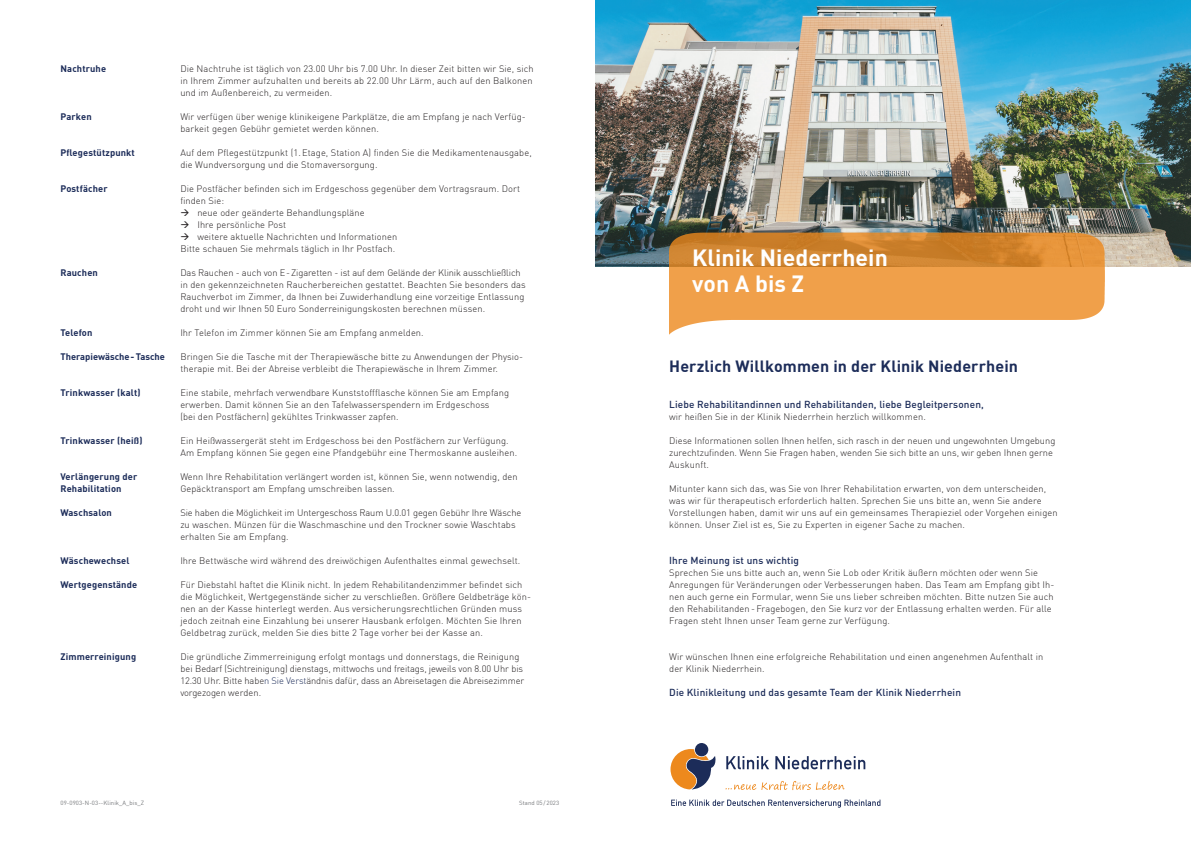
<style>
.page{position:relative;width:1191px;height:842px;background:#fff}
.page>*{position:absolute;margin:0;border:0;box-sizing:border-box;transform-origin:0 0}
.t1{font:700 23px/25.2px "DIN";letter-spacing:.005em;color:#fff}
.t2{font:700 16px "DIN";letter-spacing:.01em;color:#1c2c59}
.t3{font:500 10px "DIN";letter-spacing:.015em;color:#1c2c59}
.t4{font:300 9.3px/12px "DIN";letter-spacing:.01em;color:#231f20}
.t5{font:300 9.3px/12px "DIN";letter-spacing:-.01em;color:#231f20}
.t6{font:700 9.3px/12px "DIN";letter-spacing:.015em;color:#1c2c59}
.t7{font:6px "DIN";letter-spacing:.01em;color:#76787b}
.s1{color:#1c2c59}
</style>
<div class="page">
<img style="left:595px;top:0;width:596px;height:266px">
<img style="left:670px;top:228px;width:441px;height:106px">
<svg style="left:726px;top:756px;width:43px;height:13px"></svg>
<svg style="left:775px;top:756px;width:90px;height:13px"></svg>
<svg style="left:725px;top:781px;width:119px;height:9px"></svg>
<svg style="left:671px;top:800px;width:209px;height:8px"></svg>
<svg style="left:670px;top:749px;width:46px;height:40px"></svg>
<div style="left:694px;top:743px;width:14px;height:14px;background:#1c2c59;border-radius:50%"></div>
<p class="t6" style="left:60px;top:62px;width:47px">Nachtruhe</p>
<p class="t6" style="left:60px;top:110px;width:33px">Parken</p>
<p class="t6" style="left:60px;top:146px;width:76px">Pflegestützpunkt</p>
<p class="t6" style="left:60px;top:182px;width:49px">Postfächer</p>
<p class="t6" style="left:60px;top:266px;width:39px">Rauchen</p>
<p class="t6" style="left:60px;top:326px;width:33px">Telefon</p>
<p class="t6" style="left:60px;top:350px;width:106px">Therapiewäsche - Tasche</p>
<p class="t6" style="left:60px;top:386px;width:82px">Trinkwasser (kalt)</p>
<p class="t6" style="left:60px;top:434px;width:83px">Trinkwasser (heiß)</p>
<p class="t6" style="left:60px;top:470px;width:78px">Verlängerung der<br>Rehabilitation</p>
<p class="t6" style="left:60px;top:506px;width:53px">Waschsalon</p>
<p class="t6" style="left:60px;top:554px;width:70px">Wäschewechsel</p>
<p class="t6" style="left:60px;top:578px;width:78px">Wertgegenstände</p>
<p class="t6" style="left:60px;top:650px;width:77px">Zimmerreinigung</p>
<p class="t4" style="left:180px;top:63px;width:355px">Die Nachtruhe ist täglich von 23.00 Uhr bis 7.00 Uhr. In dieser Zeit bitten wir Sie, sich in Ihrem Zimmer aufzuhalten und bereits ab 22.00 Uhr Lärm, auch auf den Balkonen und im Außenbereich, zu vermeiden.</p>
<p class="t4" style="left:180px;top:111px;width:347px">Wir verfügen über wenige klinikeigene Parkplätze, die am Empfang je nach Verfüg&shy;barkeit gegen Gebühr gemietet werden können.</p>
<p class="t4" style="left:180px;top:147px;width:353px">Auf dem Pflegestützpunkt (1.Etage, Station A) finden Sie die Medikamentenausgabe, die Wundversorgung und die Stomaversorgung.</p>
<p class="t4" style="left:180px;top:183px;width:341px">Die Postfächer befinden sich im Erdgeschoss gegenüber dem Vortragsraum. Dort</p>
<p class="t4" style="left:180px;top:195px;width:45px">finden Sie:</p>
<p class="t4" style="left:197px;top:207px;width:169px">neue oder geänderte Behandlungspläne</p>
<p class="t4" style="left:197px;top:219px;width:90px">Ihre persönliche Post</p>
<p class="t4" style="left:197px;top:231px;width:201px">weitere aktuelle Nachrichten und Informationen</p>
<p class="t4" style="left:180px;top:243px;width:216px">Bitte schauen Sie mehrmals täglich in Ihr Postfach.</p>
<p class="t4" style="left:180px;top:267px;width:347px">Das Rauchen - auch von E-Zigaretten - ist auf dem Gelände der Klinik ausschließlich in den gekennzeichneten Raucherbereichen gestattet. Beachten Sie besonders das Rauchverbot im Zimmer, da Ihnen bei Zuwiderhandlung eine vorzeitige Entlassung droht und wir Ihnen 50 Euro Sonderreinigungskosten berechnen müssen.</p>
<p class="t4" style="left:180px;top:327px;width:245px">Ihr Telefon im Zimmer können Sie am Empfang anmelden.</p>
<p class="t4" style="left:180px;top:351px;width:344px">Bringen Sie die Tasche mit der Therapiewäsche bitte zu Anwendungen der Physio&shy;therapie mit. Bei der Abreise verbleibt die Therapiewäsche in Ihrem Zimmer.</p>
<p class="t4" style="left:180px;top:387px;width:330px">Eine stabile, mehrfach verwendbare Kunststoffflasche können Sie am Empfang erwerben. Damit können Sie an den Tafelwasserspendern im Erdgeschoss<br>(bei den Postfächern) gekühltes Trinkwasser zapfen.</p>
<p class="t4" style="left:180px;top:435px;width:338px">Ein Heißwassergerät steht im Erdgeschoss bei den Postfächern zur Verfügung.<br>Am Empfang können Sie gegen eine Pfandgebühr eine Thermoskanne ausleihen.</p>
<p class="t4" style="left:180px;top:471px;width:339px">Wenn Ihre Rehabilitation verlängert worden ist, können Sie, wenn notwendig, den<br>Gepäcktransport am Empfang umschreiben lassen.</p>
<p class="t4" style="left:180px;top:507px;width:342px">Sie haben die Möglichkeit im Untergeschoss Raum U.0.01 gegen Gebühr Ihre Wäsche zu waschen. Münzen für die Waschmaschine und den Trockner sowie Waschtabs erhalten Sie am Empfang.</p>
<p class="t4" style="left:180px;top:555px;width:341px">Ihre Bettwäsche wird während des dreiwöchigen Aufenthaltes einmal gewechselt.</p>
<p class="t4" style="left:180px;top:579px;width:352px">Für Diebstahl haftet die Klinik nicht. In jedem Rehabilitandenzimmer befindet sich die Möglichkeit, Wertgegenstände sicher zu verschließen. Größere Geldbeträge kön&shy;nen an der Kasse hinterlegt werden. Aus versicherungsrechtlichen Gründen muss jedoch zeitnah eine Einzahlung bei unserer Hausbank erfolgen. Möchten Sie Ihren Geldbetrag zurück, melden Sie dies bitte 2 Tage vorher bei der Kasse an.</p>
<p class="t5" style="left:180px;top:651px;width:345px">Die gründliche Zimmerreinigung erfolgt montags und donnerstags, die Reinigung bei Bedarf (Sichtreinigung) dienstags, mittwochs und freitags, jeweils von 8.00 Uhr bis 12.30 Uhr. Bitte habe<span class="s1">n Sie Verst</span>ändnis dafür, dass an Abreisetagen die Abreisezimmer vorgezogen werden.</p>
<p class="t7" style="left:60px;top:799px;width:85px">09-0903-N-03--Klinik_A_bis_Z</p>
<p class="t7" style="left:519px;top:799px;width:42px">Stand 05 / 2023</p>
<h1 class="t1" style="left:692px;top:244px;width:197px">Klinik Niederrhein von A bis Z</h1>
<h2 class="t2" style="left:669px;top:356px;width:350px">Herzlich Willkommen in der Klinik Niederrhein</h2>
<p class="t3" style="left:669px;top:398px;width:316px">Liebe Rehabilitandinnen und Rehabilitanden, liebe Begleitpersonen,</p>
<p class="t4" style="left:669px;top:411px;width:258px">wir heißen Sie in der Klinik Niederrhein herzlich willkommen.</p>
<p class="t4" style="left:669px;top:435px;width:388px">Diese Informationen sollen Ihnen helfen, sich rasch in der neuen und ungewohnten Umgebung zurechtzufinden. Wenn Sie Fragen haben, wenden Sie sich bitte an uns, wir geben Ihnen gerne<br>Auskunft.</p>
<p class="t4" style="left:669px;top:483px;width:390px">Mitunter kann sich das, was Sie von Ihrer Rehabilitation erwarten, von dem unterscheiden, was wir für therapeutisch erforderlich halten. Sprechen Sie uns bitte an, wenn Sie andere Vorstellungen haben, damit wir uns auf ein gemeinsames Therapieziel oder Vorgehen einigen können. Unser Ziel ist es, Sie zu Experten in eigener Sache zu machen.</p>
<p class="t3" style="left:669px;top:554px;width:131px">Ihre Meinung ist uns wichtig</p>
<p class="t4" style="left:669px;top:567px;width:387px">Sprechen Sie uns bitte auch an, wenn Sie Lob oder Kritik äußern möchten oder wenn Sie Anregungen für Veränderungen oder Verbesserungen haben. Das Team am Empfang gibt Ih&shy;nen auch gerne ein Formular, wenn Sie uns lieber schreiben möchten. Bitte nutzen Sie auch den Rehabilitanden - Fragebogen, den Sie kurz vor der Entlassung erhalten werden. Für alle Fragen steht Ihnen unser Team gerne zur Verfügung.</p>
<p class="t4" style="left:669px;top:651px;width:376px">Wir wünschen Ihnen eine erfolgreiche Rehabilitation und einen angenehmen Aufenthalt in der Klinik Niederrhein.</p>
<p class="t3" style="left:669px;top:686px;width:293px">Die Klinikleitung und das gesamte Team der Klinik Niederrhein</p>
</div>
